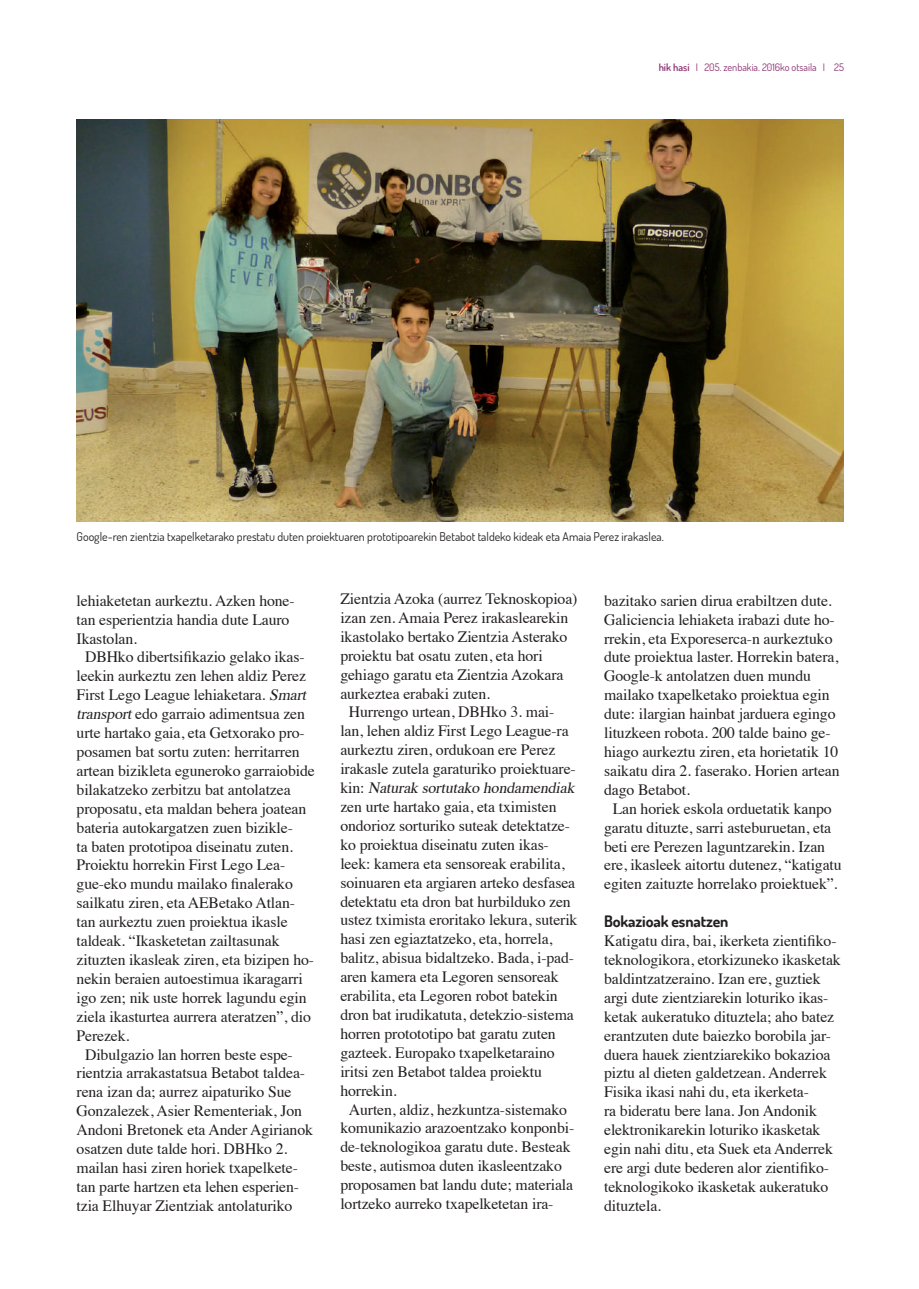
<style>
.page{position:relative;width:919px;height:1289px;background:#fff}
.page>*{position:absolute;margin:0;border:0;box-sizing:border-box;transform-origin:0 0}
.t1{font:15.75px/18.9px "Times";letter-spacing:-.01em;color:#231f20}
.t2{font:italic 15.75px "Times";color:#231f20}
.t3{font:700 15.75px "Dosis";letter-spacing:-.01em;color:#231f20}
.t4{font:12px "Dosis";color:#231f20}
.t5{font:10.35px "Dosis";color:#8b3072}
.s1{font-weight:600}
.s2{font-style:italic}
.s3{font-style:normal}
</style>
<div class="page">
<img style="left:77px;top:119px;width:766px;height:402px">
<p class="t5" style="left:658px;top:61px;width:187px"><span class="s1">hik hasi</span> I 205. zenbakia. 2016ko otsaila I 25</p>
<p class="t4" style="left:77px;top:528px;width:588px">Google-ren zientzia txapelketarako prestatu duten proiektuaren prototipoarekin Betabot taldeko kideak eta Amaia Perez irakaslea.</p>
<p class="t1" style="left:77px;top:589px;width:219px">lehiaketetan aurkeztu. Azken hone-</p>
<p class="t1" style="left:77px;top:608px;width:214px">tan esperientzia handia dute Lauro</p>
<p class="t1" style="left:77px;top:627px;width:62px">Ikastolan.</p>
<p class="t1" style="left:85px;top:646px;width:221px">DBHko dibertsifikazio gelako ikas-</p>
<p class="t1" style="left:77px;top:665px;width:231px">leekin aurkeztu zen lehen aldiz Perez</p>
<p class="t1" style="left:77px;top:684px;width:236px">First Lego League lehiaketara. <span class="s2">Smart</span></p>
<p class="t1" style="left:77px;top:703px;width:230px"><span class="s2">transport</span>edo garraio adimentsua zen</p>
<p class="t1" style="left:77px;top:722px;width:230px">urte hartako gaia, eta Getxorako pro-</p>
<p class="t1" style="left:77px;top:740px;width:225px">posamen bat sortu zuten: herritarren</p>
<p class="t1" style="left:77px;top:759px;width:240px">artean bizikleta eguneroko garraiobide</p>
<p class="t1" style="left:77px;top:778px;width:215px">bilakatzeko zerbitzu bat antolatzea</p>
<p class="t1" style="left:77px;top:797px;width:231px">proposatu, eta maldan behera joatean</p>
<p class="t1" style="left:77px;top:816px;width:218px">bateria autokargatzen zuen bizikle-</p>
<p class="t1" style="left:77px;top:835px;width:218px">ta baten prototipoa diseinatu zuten.</p>
<p class="t1" style="left:77px;top:854px;width:210px">Proiektu horrekin First Lego Lea-</p>
<p class="t1" style="left:77px;top:873px;width:218px">gue-eko mundu mailako finalerako</p>
<p class="t1" style="left:77px;top:892px;width:220px">sailkatu ziren, eta AEBetako Atlan-</p>
<p class="t1" style="left:77px;top:911px;width:213px">tan aurkeztu zuen proiektua ikasle</p>
<p class="t1" style="left:77px;top:929px;width:204px">taldeak. “Ikasketetan zailtasunak</p>
<p class="t1" style="left:77px;top:948px;width:239px">zituzten ikasleak ziren, eta bizipen ho-</p>
<p class="t1" style="left:77px;top:967px;width:228px">nekin beraien autoestimua ikaragarri</p>
<p class="t1" style="left:77px;top:986px;width:231px">igo zen; nik uste horrek lagundu egin</p>
<p class="t1" style="left:77px;top:1005px;width:236px">ziela ikasturtea aurrera ateratzen”, dio</p>
<p class="t1" style="left:77px;top:1024px;width:54px">Perezek.</p>
<p class="t1" style="left:85px;top:1043px;width:209px">Dibulgazio lan horren beste espe-</p>
<p class="t1" style="left:77px;top:1062px;width:230px">rientzia arrakastatsua Betabot taldea-</p>
<p class="t1" style="left:77px;top:1081px;width:216px">rena izan da; aurrez aipaturiko Sue</p>
<p class="t1" style="left:77px;top:1100px;width:227px">Gonzalezek, Asier Rementeriak, Jon</p>
<p class="t1" style="left:77px;top:1118px;width:238px">Andoni Bretonek eta Ander Agirianok</p>
<p class="t1" style="left:77px;top:1137px;width:212px">osatzen dute talde hori. DBHko 2.</p>
<p class="t1" style="left:77px;top:1156px;width:223px">mailan hasi ziren horiek txapelkete-</p>
<p class="t1" style="left:77px;top:1175px;width:224px">tan parte hartzen eta lehen esperien-</p>
<p class="t1" style="left:77px;top:1194px;width:217px">tzia Elhuyar Zientziak antolaturiko</p>
<p class="t1" style="left:340px;top:588px;width:238px">Zientzia Azoka (aurrez Teknoskopioa)</p>
<p class="t1" style="left:340px;top:606px;width:229px">izan zen. Amaia Perez irakaslearekin</p>
<p class="t1" style="left:340px;top:625px;width:228px">ikastolako bertako Zientzia Asterako</p>
<p class="t1" style="left:340px;top:644px;width:204px">proiektu bat osatu zuten, eta hori</p>
<p class="t1" style="left:340px;top:663px;width:225px">gehiago garatu eta Zientzia Azokara</p>
<p class="t1" style="left:340px;top:682px;width:151px">aurkeztea erabaki zuten.</p>
<p class="t1" style="left:349px;top:701px;width:207px">Hurrengo urtean, DBHko 3. mai-</p>
<p class="t1" style="left:340px;top:720px;width:230px">lan, lehen aldiz First Lego League-ra</p>
<p class="t1" style="left:340px;top:739px;width:216px">aurkeztu ziren, ordukoan ere Perez</p>
<p class="t1" style="left:340px;top:758px;width:237px">irakasle zutela garaturiko proiektuare-</p>
<p class="t2" style="left:340px;top:773px;width:240px"><span class="s3">k i n :</span> Naturaksortutakohondamendiak</p>
<p class="t1" style="left:340px;top:795px;width:218px">zen urte hartako gaia, eta tximisten</p>
<p class="t1" style="left:340px;top:814px;width:231px">ondorioz sorturiko suteak detektatze-</p>
<p class="t1" style="left:340px;top:833px;width:210px">ko proiektua diseinatu zuten ikas-</p>
<p class="t1" style="left:340px;top:852px;width:226px">leek: kamera eta sensoreak erabilita,</p>
<p class="t1" style="left:340px;top:871px;width:236px">soinuaren eta argiaren arteko desfasea</p>
<p class="t1" style="left:340px;top:890px;width:232px">detektatu eta dron bat hurbilduko zen</p>
<p class="t1" style="left:340px;top:909px;width:238px">ustez tximista eroritako lekura, suterik</p>
<p class="t1" style="left:340px;top:928px;width:214px">hasi zen egiaztatzeko, eta, horrela,</p>
<p class="t1" style="left:340px;top:947px;width:235px">balitz, abisua bidaltzeko. Bada, i-pad-</p>
<p class="t1" style="left:340px;top:966px;width:220px">aren kamera eta Legoren sensoreak</p>
<p class="t1" style="left:340px;top:984px;width:219px">erabilita, eta Legoren robot batekin</p>
<p class="t1" style="left:340px;top:1003px;width:235px">dron bat irudikatuta, detekzio-sistema</p>
<p class="t1" style="left:340px;top:1022px;width:217px">horren protototipo bat garatu zuten</p>
<p class="t1" style="left:340px;top:1041px;width:216px">gazteek. Europako txapelketaraino</p>
<p class="t1" style="left:340px;top:1060px;width:203px">iritsi zen Betabot taldea proiektu</p>
<p class="t1" style="left:340px;top:1079px;width:58px">horrekin.</p>
<p class="t1" style="left:349px;top:1098px;width:220px">Aurten, aldiz, hezkuntza-sistemako</p>
<p class="t1" style="left:340px;top:1117px;width:235px">komunikazio arazoentzako konponbi-</p>
<p class="t1" style="left:340px;top:1136px;width:232px">de-teknologikoa garatu dute. Besteak</p>
<p class="t1" style="left:340px;top:1155px;width:223px">beste, autismoa duten ikasleentzako</p>
<p class="t1" style="left:340px;top:1173px;width:234px">proposamen bat landu dute; materiala</p>
<p class="t1" style="left:340px;top:1192px;width:215px">lortzeko aurreko txapelketetan ira-</p>
<p class="t1" style="left:604px;top:589px;width:229px">bazitako sarien dirua erabiltzen dute.</p>
<p class="t1" style="left:604px;top:608px;width:232px">Galiciencia lehiaketa irabazi dute ho-</p>
<p class="t1" style="left:604px;top:627px;width:230px">rrekin, eta Exporeserca-n aurkeztuko</p>
<p class="t1" style="left:604px;top:646px;width:236px">dute proiektua laster. Horrekin batera,</p>
<p class="t1" style="left:604px;top:665px;width:208px">Google-k antolatzen duen mundu</p>
<p class="t1" style="left:604px;top:684px;width:227px">mailako txapelketako proiektua egin</p>
<p class="t1" style="left:604px;top:703px;width:233px">dute: ilargian hainbat jarduera egingo</p>
<p class="t1" style="left:604px;top:722px;width:228px">lituzkeen robota. 200 talde baino ge-</p>
<p class="t1" style="left:604px;top:740px;width:236px">hiago aurkeztu ziren, eta horietatik 10</p>
<p class="t1" style="left:604px;top:759px;width:237px">saikatu dira 2. faserako. Horien artean</p>
<p class="t1" style="left:604px;top:778px;width:87px">dago Betabot.</p>
<p class="t1" style="left:612px;top:797px;width:220px">Lan horiek eskola orduetatik kanpo</p>
<p class="t1" style="left:604px;top:816px;width:229px">garatu dituzte, sarri asteburuetan, eta</p>
<p class="t1" style="left:604px;top:835px;width:222px">beti ere Perezen laguntzarekin. Izan</p>
<p class="t1" style="left:604px;top:854px;width:239px">ere, ikasleek aitortu dutenez, “katigatu</p>
<p class="t1" style="left:604px;top:873px;width:235px">egiten zaituzte horrelako proiektuek”.</p>
<p class="t3" style="left:604px;top:911px;width:126px">Bokazioak esnatzen</p>
<p class="t1" style="left:604px;top:929px;width:238px">Katigatu dira, bai, ikerketa zientifiko&shy;teknologikora, etorkizuneko ikasketak baldintzatzeraino. Izan ere, guztiek argi dute zientziarekin loturiko ikas&shy;ketak aukeratuko dituztela; aho batez erantzuten dute baiezko borobila jar&shy;duera hauek zientziarekiko bokazioa piztu al dieten galdetzean. Anderrek Fisika ikasi nahi du, eta ikerketa-<br>ra bideratu bere lana. Jon Andonik elektronikarekin loturiko ikasketak egin nahi ditu, eta Suek eta Anderrek ere argi dute bederen alor zientifiko&shy;teknologikoko ikasketak aukeratuko dituztela.</p>
</div>
